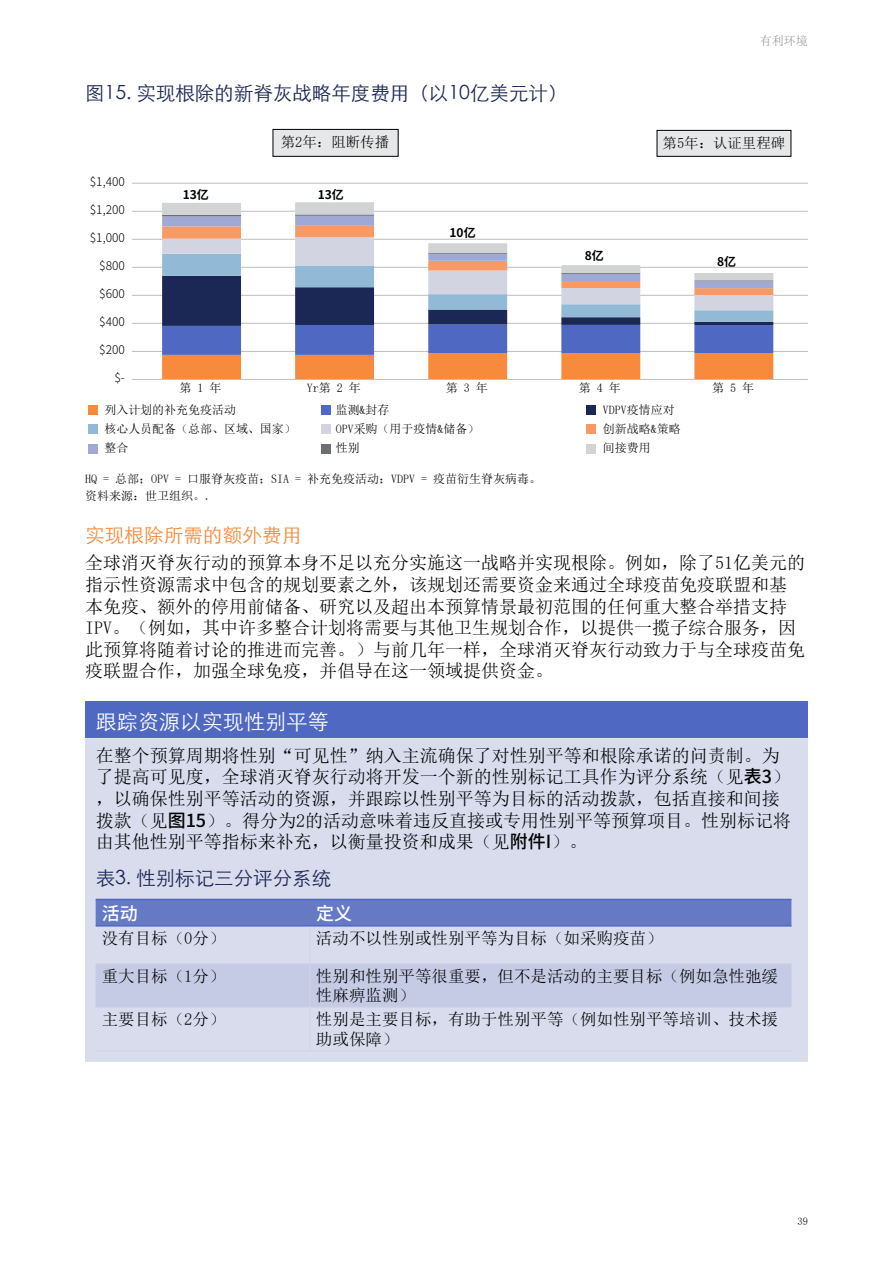
<style>
.page{position:relative;width:893px;height:1263px;background:#fff}
.page>*{position:absolute;margin:0;border:0;box-sizing:border-box;transform-origin:0 0}
.Heading_3_Side_Bar_G{font:21px "ST Xihei";letter-spacing:.01em;color:#fff}
.Figure_Title_Chinese{font:19.5px "ST Xihei";color:#1b2755}
.Heading_2_but_4_Chin{font:19.5px "ST Xihei";letter-spacing:.01em;color:#f78a3c}
.Body_Text_Chinese{font:18px/21.6px "Sim Sun";color:#000}
.Table_Heading_Chines{font:500 18px "Noto Sans CJ Ksc";color:#fff}
.Table_Text_Chinese{font:16.5px/19.8px "Sim Sun";color:#000}
.t1{font:14.4px "Sim Sun";color:#000}
.Source_Chinese{font:12px "Sim Sun";color:#000}
.t2{font:300 12px "Noto Sans CJ Ksc";color:#000}
.t3{font:700 12px "Noto Sans CJ Ksc";color:#000}
.t4{font:12px "Sim Sun";color:#939598}
.t5{font:10.5px "Sim Sun";color:#000}
.s1{font-family:"Noto Sans CJ Ksc";font-weight:500}
</style>
<div class="page">
<img style="left:88px;top:129px;width:720px;height:325px">
<div style="left:85px;top:701px;width:723px;height:37px;background:#4f68c1"></div>
<div style="left:85px;top:738px;width:723px;height:324px;background:#d8dced"></div>
<div style="left:96px;top:900px;width:695px;height:25px;background:#6679c5"></div>
<div style="left:96px;top:926px;width:695px;height:124px;background:#d8dced"></div>
<div style="left:96px;top:964px;width:695px;height:43px;background:#c6cbe5"></div>
<hr style="left:96px;top:899px;width:214px;height:1px;background:#4f68c1">
<hr style="left:310px;top:899px;width:481px;height:1px;background:#4f68c1">
<hr style="left:96px;top:925px;width:214px;height:1px;background:#4f68c1">
<hr style="left:310px;top:925px;width:481px;height:1px;background:#4f68c1">
<hr style="left:310px;top:926px;width:1px;height:37px;background:#d1d4e1">
<hr style="left:96px;top:963px;width:214px;height:1px;background:#d1d4e1">
<hr style="left:310px;top:963px;width:481px;height:1px;background:#d1d4e1">
<hr style="left:310px;top:964px;width:1px;height:43px;background:#d1d4e1">
<hr style="left:96px;top:1007px;width:214px;height:1px;background:#d1d4e1">
<hr style="left:310px;top:1007px;width:481px;height:1px;background:#d1d4e1">
<hr style="left:310px;top:1008px;width:1px;height:42px;background:#d1d4e1">
<hr style="left:96px;top:1050px;width:214px;height:1px;background:#d1d4e1">
<hr style="left:310px;top:1050px;width:481px;height:1px;background:#d1d4e1">
<p class="t4" style="left:760px;top:34px;width:49px">有利环境</p>
<p class="Figure_Title_Chinese" style="left:85px;top:79px;width:484px">图15. 实现根除的新脊灰战略年度费用（以10亿美元计）</p>
<p class="t1" style="left:281px;top:135px;width:110px">第2年：阻断传播</p>
<p class="t1" style="left:663px;top:135px;width:124px">第5年：认证里程碑</p>
<p class="t2" style="left:90px;top:175px;width:37px">$1,400</p>
<p class="t2" style="left:90px;top:203px;width:37px">$1,200</p>
<p class="t2" style="left:90px;top:231px;width:37px">$1,000</p>
<p class="t2" style="left:99px;top:259px;width:27px">$800</p>
<p class="t2" style="left:99px;top:287px;width:27px">$600</p>
<p class="t2" style="left:99px;top:315px;width:27px">$400</p>
<p class="t3" style="left:183px;top:188px;width:28px">13亿</p>
<p class="t3" style="left:318px;top:187px;width:28px">13亿</p>
<p class="t3" style="left:450px;top:226px;width:28px">10亿</p>
<p class="t3" style="left:585px;top:249px;width:21px">8亿</p>
<p class="t3" style="left:717px;top:254px;width:21px">8亿</p>
<p class="t2" style="left:99px;top:343px;width:27px">$200</p>
<p class="t2" style="left:115px;top:371px;width:12px">$-</p>
<p class="Source_Chinese" style="left:180px;top:381px;width:43px">第 1 年</p>
<p class="Source_Chinese" style="left:307px;top:381px;width:55px">Yr第 2 年</p>
<p class="Source_Chinese" style="left:446px;top:381px;width:43px">第 3 年</p>
<p class="Source_Chinese" style="left:579px;top:381px;width:43px">第 4 年</p>
<p class="Source_Chinese" style="left:712px;top:381px;width:43px">第 5 年</p>
<p class="Source_Chinese" style="left:104px;top:404px;width:133px">列入计划的补充免疫活动</p>
<p class="Source_Chinese" style="left:336px;top:404px;width:55px">监测&amp;封存</p>
<p class="Source_Chinese" style="left:603px;top:404px;width:73px">VDPV疫情应对</p>
<p class="Source_Chinese" style="left:104px;top:423px;width:193px">核心人员配备（总部、区域、国家）</p>
<p class="Source_Chinese" style="left:336px;top:423px;width:145px">OPV采购（用于疫情&amp;储备）</p>
<p class="Source_Chinese" style="left:603px;top:423px;width:79px">创新战略&amp;策略</p>
<p class="Source_Chinese" style="left:104px;top:442px;width:25px">整合</p>
<p class="Source_Chinese" style="left:336px;top:442px;width:25px">性别</p>
<p class="Source_Chinese" style="left:603px;top:442px;width:49px">间接费用</p>
<p class="Source_Chinese" style="left:85px;top:473px;width:457px">HQ = 总部；OPV = 口服脊灰疫苗；SIA = 补充免疫活动；VDPV = 疫苗衍生脊灰病毒。</p>
<p class="Source_Chinese" style="left:85px;top:490px;width:127px">资料来源：世卫组织。.</p>
<p class="Heading_2_but_4_Chin" style="left:85px;top:521px;width:218px">实现根除所需的额外费用</p>
<p class="Body_Text_Chinese" style="left:85px;top:552px;width:721px">全球消灭脊灰行动的预算本身不足以充分实施这一战略并实现根除。例如，除了51亿美元的指示性资源需求中包含的规划要素之外，该规划还需要资金来通过全球疫苗免疫联盟和基本免疫、额外的停用前储备、研究以及超出本预算情景最初范围的任何重大整合举措支持IPV。（例如，其中许多整合计划将需要与其他卫生规划合作，以提供一揽子综合服务，因此预算将随着讨论的推进而完善。）与前几年一样，全球消灭脊灰行动致力于与全球疫苗免疫联盟合作，加强全球免疫，并倡导在这一领域提供资金。</p>
<p class="Heading_3_Side_Bar_G" style="left:96px;top:705px;width:235px">跟踪资源以实现性别平等</p>
<p class="Body_Text_Chinese" style="left:96px;top:744px;width:697px">在整个预算周期将性别“可见性”纳入主流确保了对性别平等和根除承诺的问责制。为了提高可见度，全球消灭脊灰行动将开发一个新的性别标记工具作为评分系统（见<span class="s1">表3</span>），以确保性别平等活动的资源，并跟踪以性别平等为目标的活动拨款，包括直接和间接拨款（见<span class="s1">图15</span>）。得分为2的活动意味着违反直接或专用性别平等预算项目。性别标记将由其他性别平等指标来补充，以衡量投资和成果（见<span class="s1">附件I</span>）。</p>
<p class="Figure_Title_Chinese" style="left:96px;top:863px;width:237px">表3. 性别标记三分评分系统</p>
<p class="Table_Heading_Chines" style="left:102px;top:903px;width:37px">活动</p>
<p class="Table_Heading_Chines" style="left:316px;top:903px;width:37px">定义</p>
<p class="Table_Text_Chinese" style="left:102px;top:928px;width:125px">没有目标（0分）</p>
<p class="Table_Text_Chinese" style="left:316px;top:928px;width:348px">活动不以性别或性别平等为目标（如采购疫苗）</p>
<p class="Table_Text_Chinese" style="left:102px;top:966px;width:125px">重大目标（1分）</p>
<p class="Table_Text_Chinese" style="left:316px;top:966px;width:464px">性别和性别平等很重要，但不是活动的主要目标（例如急性弛缓性麻痹监测）</p>
<p class="Table_Text_Chinese" style="left:102px;top:1009px;width:125px">主要目标（2分）</p>
<p class="Table_Text_Chinese" style="left:316px;top:1009px;width:464px">性别是主要目标，有助于性别平等（例如性别平等培训、技术援助或保障）</p>
<p class="t5" style="left:797px;top:1215px;width:12px">39</p>
</div>
